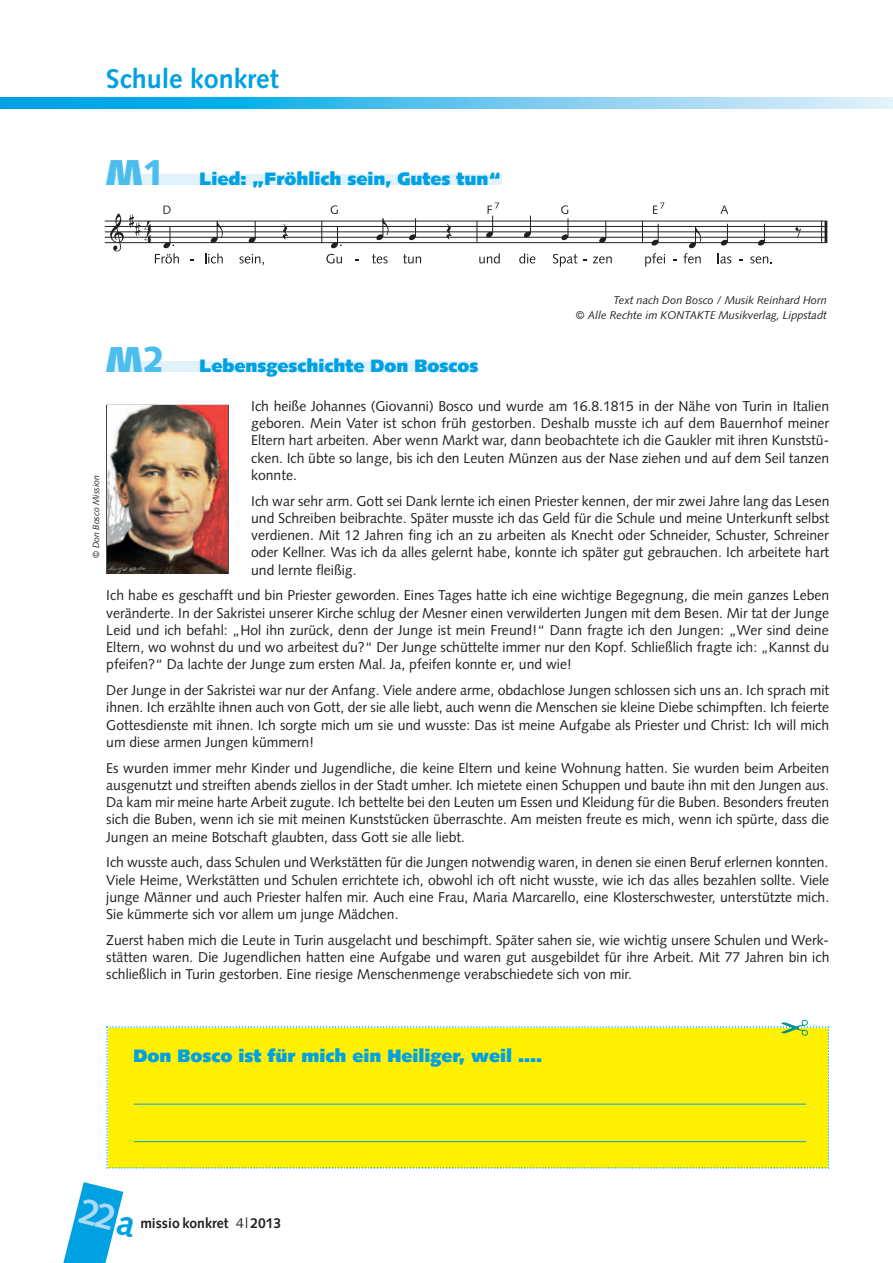
<style>
.page{position:relative;width:893px;height:1263px;background:#fff}
.page>*{position:absolute;margin:0;border:0;box-sizing:border-box;transform-origin:0 0}
.t1{font:700 27px "Syntax";color:#00a1e3}
.t2{font:900 18px "Syntax";color:#00a1e3}
.t3{font:14.25px/17.2px "Syntax";color:#231f20;text-align:justify}
.t4{font:700 14.25px "Syntax";color:#231f20}
.t5{font:italic 11.25px/14.2px "Syntax";color:#231f20;text-align:right}
.t6{font:italic 9px "Syntax";color:#231f20}
.s1{font-size:36px;color:#4bbeed}
.s2{font-weight:400}
</style>
<div class="page">
<svg style="left:0;top:98px;width:893px;height:10px"></svg>
<div style="left:108px;top:174px;width:394px;height:11px;background:#e1f2fb"></div>
<div style="left:108px;top:361px;width:368px;height:11px;background:#e1f2fb"></div>
<div style="left:106px;top:405px;width:123px;height:169px;border:1px solid #231f20"></div>
<img style="left:107px;top:406px;width:121px;height:167px">
<svg style="left:322px;top:222px;width:1px;height:20px"></svg>
<svg style="left:477px;top:222px;width:1px;height:20px"></svg>
<svg style="left:642px;top:222px;width:1px;height:20px"></svg>
<hr style="left:825px;top:221px;width:2px;height:22px;background:#231f20">
<svg style="left:821px;top:222px;width:1px;height:20px"></svg>
<hr style="left:105px;top:221px;width:722px;height:1px;background:#231f20">
<hr style="left:105px;top:226px;width:722px;height:1px;background:#231f20">
<hr style="left:105px;top:232px;width:722px;height:1px;background:#231f20">
<hr style="left:105px;top:237px;width:722px;height:1px;background:#231f20">
<hr style="left:105px;top:242px;width:722px;height:1px;background:#231f20">
<svg style="left:211px;top:221px;width:12px;height:22px"></svg>
<svg style="left:249px;top:221px;width:7px;height:22px"></svg>
<svg style="left:283px;top:224px;width:5px;height:16px"></svg>
<svg style="left:110px;top:206px;width:69px;height:57px"></svg>
<svg style="left:205px;top:253px;width:18px;height:10px"></svg>
<svg style="left:239px;top:254px;width:25px;height:11px"></svg>
<svg style="left:331px;top:227px;width:11px;height:21px"></svg>
<svg style="left:376px;top:218px;width:13px;height:22px"></svg>
<svg style="left:409px;top:218px;width:7px;height:22px"></svg>
<svg style="left:447px;top:224px;width:5px;height:16px"></svg>
<svg style="left:331px;top:205px;width:7px;height:9px"></svg>
<svg style="left:326px;top:254px;width:16px;height:9px"></svg>
<svg style="left:372px;top:254px;width:16px;height:9px"></svg>
<svg style="left:403px;top:254px;width:18px;height:9px"></svg>
<svg style="left:524px;top:216px;width:7px;height:21px"></svg>
<svg style="left:599px;top:221px;width:7px;height:22px"></svg>
<svg style="left:479px;top:253px;width:21px;height:10px"></svg>
<svg style="left:519px;top:253px;width:16px;height:10px"></svg>
<svg style="left:561px;top:205px;width:8px;height:35px"></svg>
<svg style="left:593px;top:256px;width:19px;height:7px"></svg>
<svg style="left:486px;top:203px;width:13px;height:34px"></svg>
<svg style="left:652px;top:224px;width:7px;height:22px"></svg>
<svg style="left:721px;top:224px;width:7px;height:22px"></svg>
<svg style="left:758px;top:224px;width:7px;height:22px"></svg>
<svg style="left:795px;top:227px;width:6px;height:11px"></svg>
<svg style="left:645px;top:253px;width:20px;height:14px"></svg>
<svg style="left:683px;top:227px;width:18px;height:36px"></svg>
<svg style="left:720px;top:206px;width:8px;height:8px"></svg>
<svg style="left:718px;top:253px;width:13px;height:10px"></svg>
<svg style="left:750px;top:256px;width:22px;height:7px"></svg>
<svg style="left:653px;top:203px;width:11px;height:11px"></svg>
<svg style="left:553px;top:254px;width:34px;height:13px"></svg>
<svg style="left:106px;top:1020px;width:723px;height:149px"></svg>
<svg style="left:63px;top:1182px;width:61px;height:81px"></svg>
<h1 class="t1" style="left:106px;top:68px;width:174px">Schule konkret</h1>
<p class="t2" style="left:106px;top:171px;width:396px"><span class="s1">M</span><span class="s1">1</span> Lied: „Fröhlich sein, Gutes tun“</p>
<p class="t5" style="left:576px;top:294px;width:252px">Text nach Don Bosco / Musik Reinhard Horn<br>© Alle Rechte im KONTAKTE Musikverlag, Lippstadt</p>
<p class="t2" style="left:106px;top:358px;width:374px"><span class="s1">M</span><span class="s1">2</span> Lebensgeschichte Don Boscos</p>
<p class="t3" style="left:251px;top:398px;width:580px">Ich heiße Johannes (Giovanni) Bosco und wurde am 16.8.1815 in der Nähe von Turin in Italien geboren. Mein Vater ist schon früh gestorben. Deshalb musste ich auf dem Bauernhof meiner Eltern hart arbeiten. Aber wenn Markt war, dann beobachtete ich die Gaukler mit ihren Kunststü&shy;cken. Ich übte so lange, bis ich den Leuten Münzen aus der Nase ziehen und auf dem Seil tanzen konnte.</p>
<p class="t3" style="left:251px;top:493px;width:580px">Ich war sehr arm. Gott sei Dank lernte ich einen Priester kennen, der mir zwei Jahre lang das Lesen und Schreiben beibrachte. Später musste ich das Geld für die Schule und meine Unterkunft selbst verdienen. Mit 12 Jahren fing ich an zu arbeiten als Knecht oder Schneider, Schuster, Schreiner oder Kellner. Was ich da alles gelernt habe, konnte ich später gut gebrauchen. Ich arbeitete hart und lernte fleißig.</p>
<p class="t3" style="left:106px;top:588px;width:724px">Ich habe es geschafft und bin Priester geworden. Eines Tages hatte ich eine wichtige Begegnung, die mein ganzes Leben veränderte. In der Sakristei unserer Kirche schlug der Mesner einen verwilderten Jungen mit dem Besen. Mir tat der Junge Leid und ich befahl: „Hol ihn zurück, denn der Junge ist mein Freund!“ Dann fragte ich den Jungen: „Wer sind deine Eltern, wo wohnst du und wo arbeitest du?“ Der Junge schüttelte immer nur den Kopf. Schließlich fragte ich: „Kannst du pfeifen?“ Da lachte der Junge zum ersten Mal. Ja, pfeifen konnte er, und wie!</p>
<p class="t3" style="left:106px;top:683px;width:724px">Der Junge in der Sakristei war nur der Anfang. Viele andere arme, obdachlose Jungen schlossen sich uns an. Ich sprach mit ihnen. Ich erzählte ihnen auch von Gott, der sie alle liebt, auch wenn die Menschen sie kleine Diebe schimpften. Ich feierte Gottesdienste mit ihnen. Ich sorgte mich um sie und wusste: Das ist meine Aufgabe als Priester und Christ: Ich will mich um diese armen Jungen kümmern!</p>
<p class="t3" style="left:106px;top:760px;width:724px">Es wurden immer mehr Kinder und Jugendliche, die keine Eltern und keine Wohnung hatten. Sie wurden beim Arbeiten ausgenutzt und streiften abends ziellos in der Stadt umher. Ich mietete einen Schuppen und baute ihn mit den Jungen aus.<br>Da kam mir meine harte Arbeit zugute. Ich bettelte bei den Leuten um Essen und Kleidung für die Buben. Besonders freuten sich die Buben, wenn ich sie mit meinen Kunststücken überraschte. Am meisten freute es mich, wenn ich spürte, dass die Jungen an meine Botschaft glaubten, dass Gott sie alle liebt.</p>
<p class="t3" style="left:106px;top:855px;width:724px">Ich wusste auch, dass Schulen und Werkstätten für die Jungen notwendig waren, in denen sie einen Beruf erlernen konnten.<br>Viele Heime, Werkstätten und Schulen errichtete ich, obwohl ich oft nicht wusste, wie ich das alles bezahlen sollte. Viele junge Männer und auch Priester halfen mir. Auch eine Frau, Maria Marcarello, eine Klosterschwester, unterstützte mich.<br>Sie kümmerte sich vor allem um junge Mädchen.</p>
<p class="t3" style="left:106px;top:933px;width:725px">Zuerst haben mich die Leute in Turin ausgelacht und beschimpft. Später sahen sie, wie wichtig unsere Schulen und Werk&shy;stätten waren. Die Jugendlichen hatten eine Aufgabe und waren gut ausgebildet für ihre Arbeit. Mit 77 Jahren bin ich schließlich in Turin gestorben. Eine riesige Menschenmenge verabschiedete sich von mir.</p>
<p class="t6" style="left:93px;top:558px;width:84px;rotate:-90deg">© Don Bosco Mission</p>
<p class="t2" style="left:134px;top:1048px;width:410px">Don Bosco ist für mich ein Heiliger, weil ….</p>
<p class="t4" style="left:140px;top:1218px;width:143px">missio konkret <span class="s2">4|</span> 2013</p>
</div>
